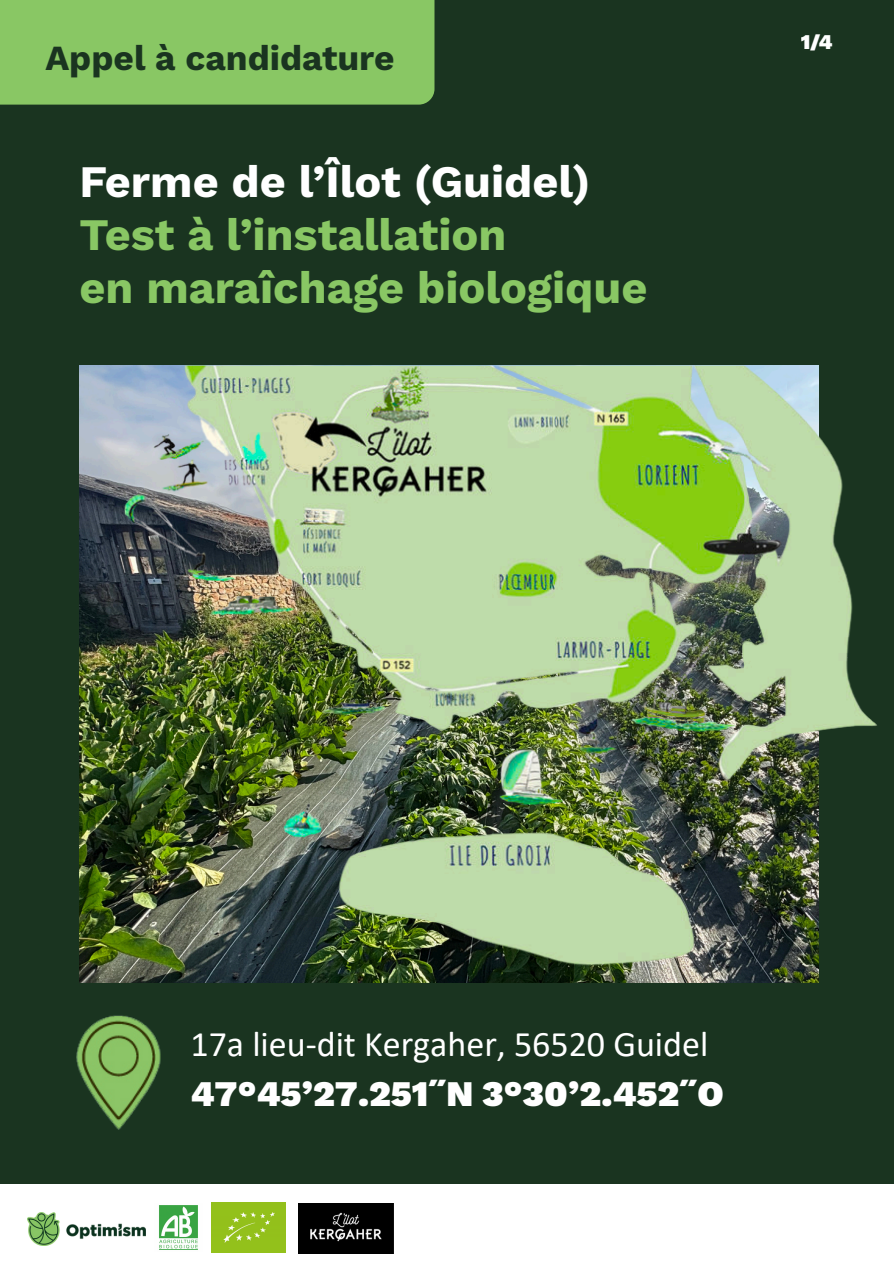
<style>
.page{position:relative;width:894px;height:1264px;background:#fff}
.page>*{position:absolute;margin:0;border:0;box-sizing:border-box;transform-origin:0 0}
.t1{font:700 45px/52.9px "Work Sans";color:#89c764}
.t2{font:700 45px "Work Sans";color:#fff}
.t3{font:36px "Calibri";color:#fff}
.t4{font:900 36px "Work Sans";color:#fff}
.t5{font:700 35.25px "Work Sans";color:#1a3420}
.t6{font:900 21px "Work Sans";color:#fff}
</style>
<div class="page">
<div style="left:0;top:0;width:893px;height:1263px;background:#1a3420"></div>
<div style="left:0;top:0;width:434px;height:105px;background:#89c764"></div>
<div style="left:0;top:1184px;width:893px;height:79px;background:#fff"></div>
<img style="left:27px;top:1212px;width:119px;height:33px">
<img style="left:159px;top:1205px;width:39px;height:45px">
<img style="left:212px;top:1202px;width:73px;height:50px">
<img style="left:79px;top:365px;width:814px;height:617px;border-radius:30px">
<img style="left:76px;top:1015px;width:85px;height:115px">
<img style="left:298px;top:1203px;width:95px;height:50px">
<p class="t5" style="left:45px;top:37px;width:351px">Appel à candidature</p>
<p class="t2" style="left:79px;top:155px;width:512px">Ferme de l’Îlot (Guidel)</p>
<p class="t1" style="left:79px;top:208px;width:569px">Test à l’installation<br>en maraîchage biologique</p>
<p class="t6" style="left:800px;top:29px;width:33px">1/4</p>
<p class="t3" style="left:190px;top:1028px;width:519px">17a lieu-dit Kergaher, 56520 Guidel</p>
<p class="t4" style="left:190px;top:1072px;width:534px">47°45’27.251˝N 3°30’2.452˝O</p>
</div>
